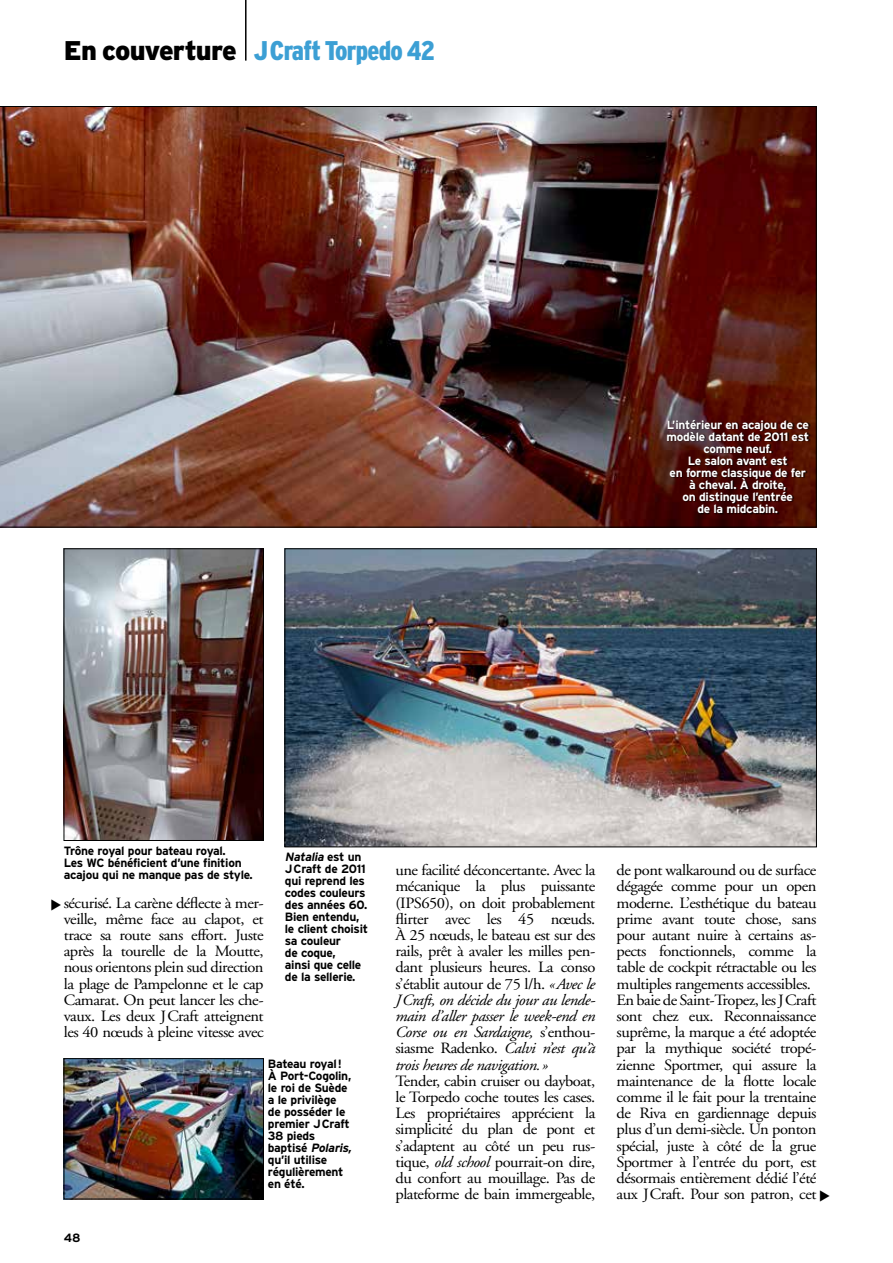
<style>
.page{position:relative;width:893px;height:1263px;background:#fff}
.page>*{position:absolute;margin:0;border:0;box-sizing:border-box;transform-origin:0 0}
.t1{font:900 condensed 27px "Interstate";letter-spacing:-.03em;color:#3c9fd4}
.t2{font:15.6px/16.2px "Adobe Garamond";letter-spacing:-.03em;color:#000;scale:1.05 1}
.t3{font:700 12px/12px "Interstate";letter-spacing:-.025em;color:#000}
.t4{font:700 12px/12px "Interstate";letter-spacing:-.025em;color:#fff;text-align:center}
.s1{font-stretch:normal;color:#000}
.s2{font-style:italic}
</style>
<div class="page">
<img style="left:0;top:106px;width:816px;height:421px">
<img style="left:66px;top:551px;width:196px;height:288px">
<div style="left:64px;top:549px;width:200px;height:292px;border:1px solid #000"></div>
<img style="left:287px;top:551px;width:528px;height:294px">
<div style="left:285px;top:549px;width:532px;height:298px;border:1px solid #000"></div>
<img style="left:66px;top:1060px;width:196px;height:137px">
<div style="left:64px;top:1058px;width:200px;height:141px;border:1px solid #000"></div>
<hr style="left:245px;top:0;width:2px;height:61px;background:#000">
<div style="left:668px;top:420px;width:142px;height:95px;background:#000;opacity:.75"></div>
<p class="t1" style="left:64px;top:36px;width:373px"><span class="s1">En couverture</span> JCraft Torpedo 42</p>
<p class="t4" style="left:667px;top:418px;width:144px">L’intérieur en acajou de ce modèle datant de 2011 est comme neuf.<br>Le salon avant est<br>en forme classique de fer à cheval. À droite,<br>on distingue l’entrée<br>de la midcabin.</p>
<p class="t3" style="left:64px;top:844px;width:191px">Trône royal pour bateau royal.<br>Les WC bénéficient d’une finition acajou qui ne manque pas de style.</p>
<p class="t3" style="left:285px;top:851px;width:85px"><span class="s2">Natalia</span> e s t u n<br>JCraft de 2011 qui reprend les codes couleurs des années 60.<br>Bien entendu, le client choisit sa couleur<br>de coque,<br>ainsi que celle de la sellerie.</p>
<p class="t2" style="left:64px;top:895px;width:192px;text-align:justify">sécurisé. La carène déflecte à mer&shy;veille, même face au clapot, et trace sa route sans effort. Juste après la tourelle de la Moutte, nous orientons plein sud direction la plage de Pampelonne et le cap Camarat. On peut lancer les che&shy;vaux. Les deux JCraft atteignent les 40 nœuds à pleine vitesse avec</p>
<p class="t3" style="left:64px;top:1231px;width:18px">48</p>
<p class="t3" style="left:268px;top:1058px;width:87px">Bateau royal!<br>À Port-Cogolin, le roi de Suède a le privilège<br>de posséder le premier JCraft<br>38 pieds<br>b a pt i s é <span class="s2">Polaris, </span>qu’il utilise régulièrement en été.</p>
<p class="t2" style="left:395px;top:863px;width:192px">une facilité déconcertante. Avec la mécanique la plus puissante (IPS650), on doit probablement flirter avec les 45 nœuds.<br>À 25 nœuds, le bateau est sur des rails, prêt à avaler les milles pen&shy;dant plusieurs heures. La conso s’établit autour de 75 l/h. <span class="s2">«Avec le<br>JCraft, on décide du jour au lende&shy;main d’aller passer le week-end en<br>Corse ou en Sardaigne,</span> s’enthou&shy;siasme Radenko. <span class="s2">Calvi n’est qu’à trois heures de navigation.»<br></span>Tender, cabin cruiser ou dayboat, le Torpedo coche toutes les cases.<br>Les propriétaires apprécient la simplicité du plan de pont et s’adaptent au côté un peu rus&shy;tique, <span class="s2">old school</span> pourrait-on dire, du confort au mouillage. Pas de plateforme de bain immergeable,</p>
<p class="t2" style="left:617px;top:862px;width:192px">de pont walkaround ou de surface dégagée comme pour un open moderne. L’esthétique du bateau prime avant toute chose, sans pour autant nuire à certains as&shy;pects fonctionnels, comme la table de cockpit rétractable ou les multiples rangements accessibles.<br>En baie de Saint-Tropez, les JCraft sont chez eux. Reconnaissance suprême, la marque a été adoptée par la mythique société tropé&shy;zienne Sportmer, qui assure la maintenance de la flotte locale comme il le fait pour la trentaine de Riva en gardiennage depuis plus d’un demi-siècle. Un ponton spécial, juste à côté de la grue<br>Sportmer à l’entrée du port, est désormais entièrement dédié l’été aux JCraft. Pour son patron, cet</p>
</div>
